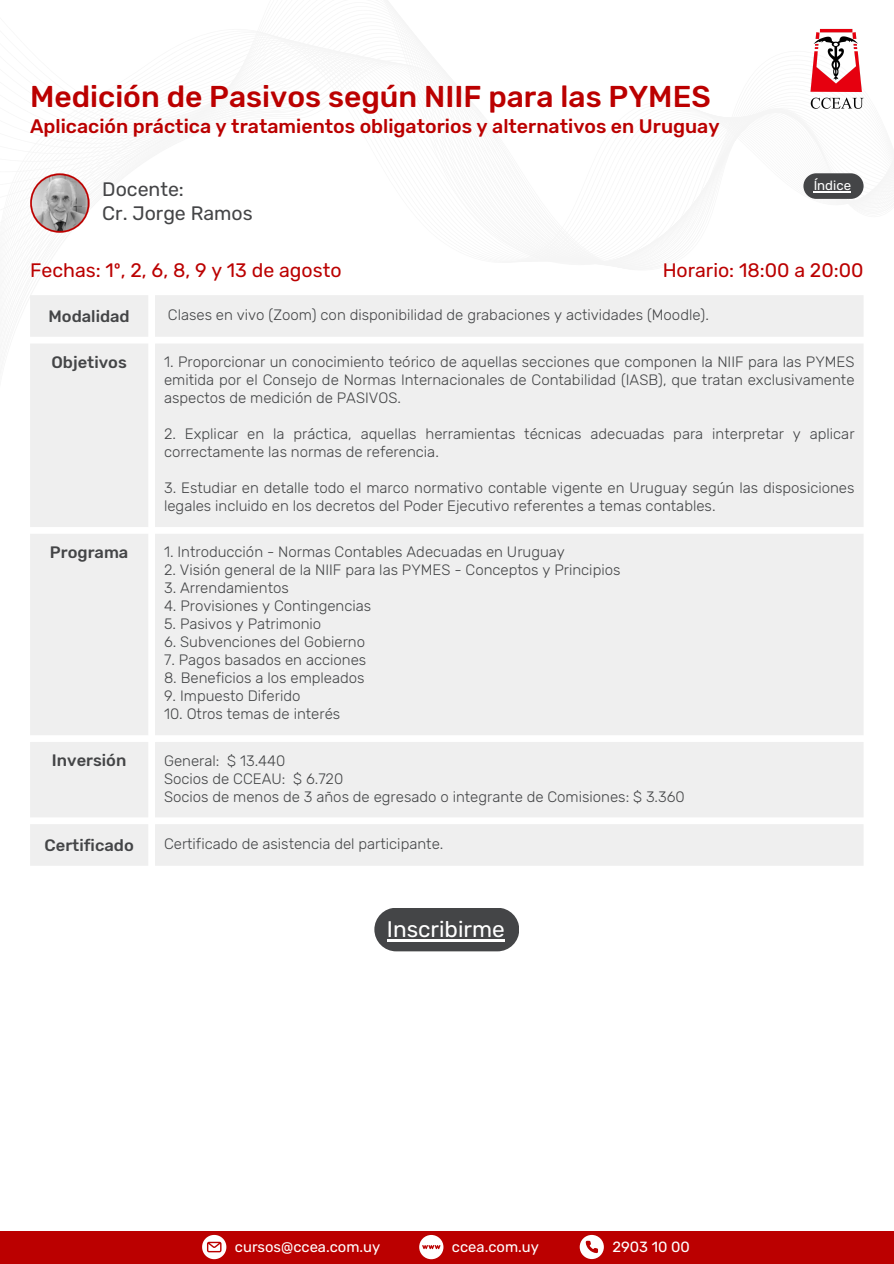
<style>
.page{position:relative;width:894px;height:1264px;background:#fff}
.page>*{position:absolute;margin:0;border:0;box-sizing:border-box;transform-origin:0 0}
.t1{font:500 30px "Rubik";color:#b00}
.t2{font:22.5px "Rubik";color:#fff}
.t3{font:500 19.5px "Rubik";color:#b00}
.t4{font:19.5px "Rubik";color:#b00}
.t5{font:19.5px "Rubik";color:#444547}
.t6{font:500 16.5px "Rubik";color:#444547}
.t7{font:300 15px/18px "Rubik";color:#444547}
.t8{font:14.7px "Rubik";color:#fff}
.t9{font:13.2px "Rubik";color:#fff}
</style>
<div class="page">
<div style="left:0;top:1231px;width:893px;height:32px;background:#b00"></div>
<img style="left:810px;top:28px;width:54px;height:81px">
<div style="left:30px;top:295px;width:833px;height:570px;background:#efefef"></div>
<svg style="left:202px;top:1234px;width:24px;height:24px"></svg>
<svg style="left:419px;top:1235px;width:24px;height:23px"></svg>
<svg style="left:579px;top:1234px;width:24px;height:24px"></svg>
<svg style="left:30px;top:173px;width:60px;height:60px"></svg>
<div style="left:374px;top:907px;width:145px;height:44px;background:#444547;border-radius:22px"></div>
<hr style="left:387px;top:938px;width:117px;height:3px;background:#fff">
<div style="left:803px;top:173px;width:60px;height:26px;background:#444547;border-radius:13px"></div>
<hr style="left:813px;top:191px;width:37px;height:1px;background:#fff">
<p class="t1" style="left:30px;top:79px;width:682px">Medición de Pasivos según NIIF para las PYMES</p>
<p class="t3" style="left:30px;top:115px;width:691px">Aplicación práctica y tratamientos obligatorios y alternativos en Uruguay</p>
<p class="t5" style="left:102px;top:178px;width:83px">Docente:</p>
<p class="t9" style="left:813px;top:178px;width:39px">Índice</p>
<p class="t5" style="left:102px;top:202px;width:152px">Cr. Jorge Ramos</p>
<h1 class="t4" style="left:30px;top:258px;width:313px">Fechas: 1º, 2, 6, 8, 9 y 13 de agosto</h1>
<p class="t4" style="left:662px;top:258px;width:202px">Horario: 18:00 a 20:00</p>
<h2 class="t6" style="left:49px;top:307px;width:83px">Modalidad</h2>
<p class="t7" style="left:168px;top:306px;width:542px">Clases en vivo (Zoom) con disponibilidad de grabaciones y actividades (Moodle).</p>
<p class="t6" style="left:51px;top:352px;width:77px">Objetivos</p>
<h3 class="t7" style="left:164px;top:353px;width:691px;text-align:justify">1. Proporcionar un conocimiento teórico de aquellas secciones que componen la NIIF para las PYMES emitida por el Consejo de Normas Internacionales de Contabilidad (IASB), que tratan exclusivamente aspectos de medición de PASIVOS.</h3>
<p class="t7" style="left:164px;top:425px;width:691px">2. Explicar en la práctica, aquellas herramientas técnicas adecuadas para interpretar y aplicar correctamente las normas de referencia.</p>
<p class="t7" style="left:164px;top:479px;width:691px">3. Estudiar en detalle todo el marco normativo contable vigente en Uruguay según las disposiciones legales incluido en los decretos del Poder Ejecutivo referentes a temas contables.</p>
<h3 class="t6" style="left:50px;top:542px;width:80px">Programa</h3>
<h3 class="t7" style="left:164px;top:543px;width:402px">1. Introducción - Normas Contables Adecuadas en Uruguay</h3>
<p class="t7" style="left:164px;top:561px;width:458px">2. Visión general de la NIIF para las PYMES - Conceptos y Principios</p>
<p class="t7" style="left:164px;top:579px;width:126px">3. Arrendamientos</p>
<p class="t7" style="left:164px;top:597px;width:209px">4. Provisiones y Contingencias</p>
<p class="t7" style="left:164px;top:615px;width:159px">5. Pasivos y Patrimonio</p>
<p class="t7" style="left:164px;top:633px;width:202px">6. Subvenciones del Gobierno</p>
<p class="t7" style="left:164px;top:651px;width:204px">7. Pagos basados en acciones</p>
<p class="t7" style="left:164px;top:669px;width:202px">8. Beneficios a los empleados</p>
<p class="t7" style="left:164px;top:687px;width:138px">9. Impuesto Diferido</p>
<p class="t7" style="left:164px;top:705px;width:178px">10. Otros temas de interés</p>
<p class="t6" style="left:52px;top:751px;width:76px">Inversión</p>
<p class="t7" style="left:164px;top:751px;width:123px">General: $ 13.440</p>
<p class="t7" style="left:164px;top:769px;width:181px">Socios de CCEAU: $ 6.720</p>
<p class="t7" style="left:164px;top:787px;width:522px">Socios de menos de 3 años de egresado o integrante de Comisiones: $ 3.360</p>
<p class="t6" style="left:45px;top:835px;width:91px">Certificado</p>
<p class="t7" style="left:164px;top:834px;width:281px">Certificado de asistencia del participante.</p>
<p class="t2" style="left:387px;top:915px;width:119px">Inscribirme</p>
<p class="t8" style="left:235px;top:1237px;width:147px">cursos@ccea.com.uy</p>
<p class="t8" style="left:452px;top:1237px;width:88px">ccea.com.uy</p>
<p class="t8" style="left:612px;top:1237px;width:79px">2903 10 00</p>
</div>
